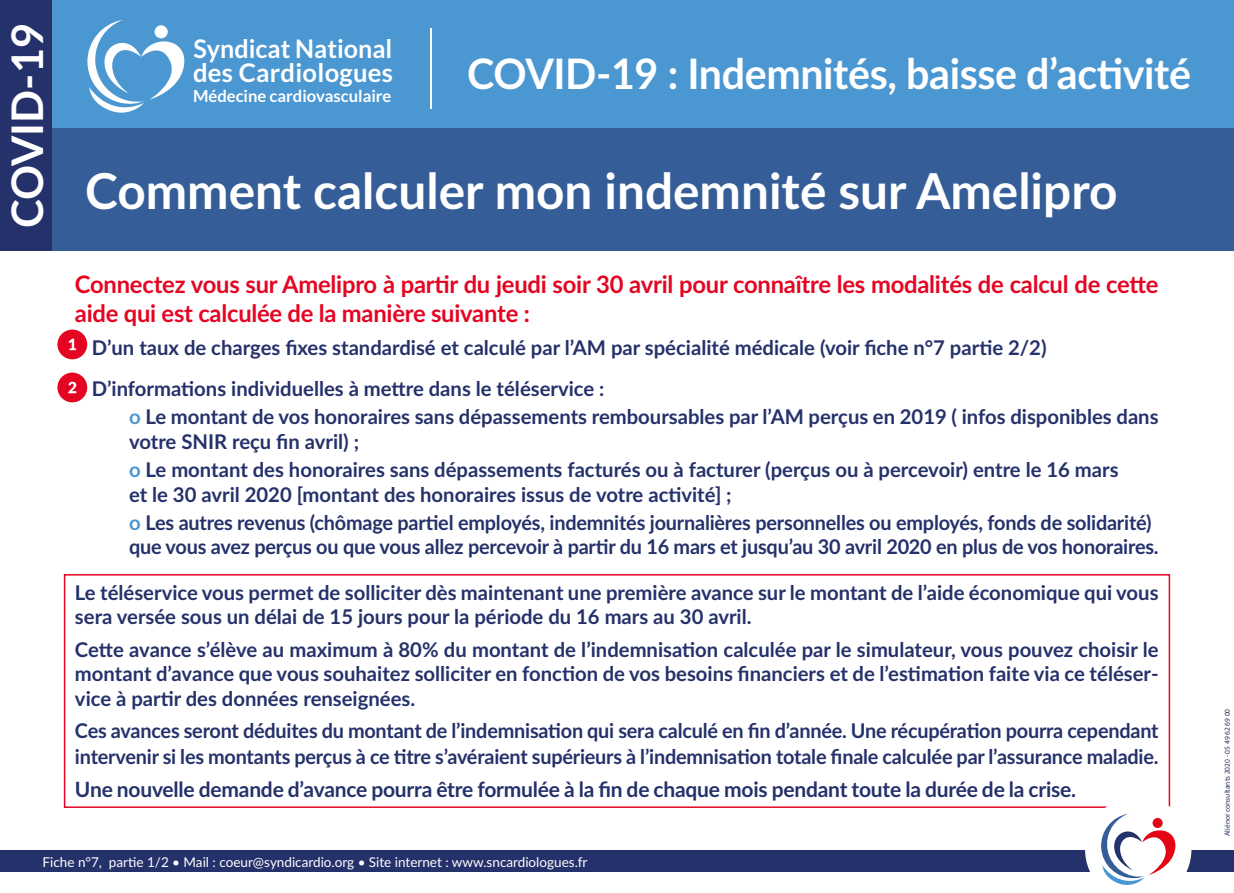
<style>
.page{position:relative;width:1234px;height:893px;background:#fff}
.page>*{position:absolute;margin:0;border:0;box-sizing:border-box;transform-origin:0 0}
.t1{font:700 49.5px "Lato";color:#fff}
.t2{font:700 43.5px "Lato";letter-spacing:-.01em;color:#fff}
.t3{font:700 42px "Lato";letter-spacing:-.01em;color:#fff}
.t4{font:700 25.65px/24.8px "Lato";color:#fff}
.t5{font:700 24px/28.8px "Lato";letter-spacing:-.01em;color:#e40522}
.t6{font:700 21px "Lato";letter-spacing:-.01em;color:#25316a}
.t7{font:700 20.25px/28.5px "Lato";letter-spacing:-.005em;color:#25316a}
.t8{font:700 16.5px "Lato";color:#fff}
.t9{font:13.5px "Lato";color:#fff}
.t10{font:7.5px "Myriad Pro";color:#25316a}
.s1{color:#4b97d2}
</style>
<div class="page">
<div style="left:64px;top:574px;width:1105px;height:234px;border:2px solid #e40522"></div>
<div style="left:0;top:116px;width:1233px;height:135px;background:#355e99"></div>
<div style="left:0;top:850px;width:1233px;height:22px;background:#25316a"></div>
<svg style="left:1084px;top:796px;width:107px;height:89px"></svg>
<div style="left:0;top:0;width:1233px;height:128px;background:#4b97d2"></div>
<svg style="left:87px;top:20px;width:98px;height:93px"></svg>
<hr style="left:429px;top:28px;width:2px;height:81px;background:#fff">
<div style="left:0;top:0;width:51px;height:251px;background:#25316a"></div>
<div style="left:57px;top:330px;width:30px;height:29px;background:#e40522;border-radius:50%"></div>
<svg style="left:69px;top:339px;width:7px;height:11px"></svg>
<div style="left:57px;top:373px;width:30px;height:29px;background:#e40522;border-radius:50%"></div>
<svg style="left:68px;top:382px;width:8px;height:11px"></svg>
<h2 class="t2" style="left:-5px;top:228px;width:207px;rotate:-90deg">COVID-19</h2>
<p class="t4" style="left:193px;top:36px;width:201px">Syndicat National des Cardiologues</p>
<p class="t8" style="left:193px;top:86px;width:200px">Médecine cardiovasculaire</p>
<h3 class="t3" style="left:467px;top:43px;width:725px">COVID-19 : Indemnités, baisse d’activité</h3>
<h1 class="t1" style="left:85px;top:155px;width:1033px">Comment calculer mon indemnité sur Amelipro</h1>
<p class="t5" style="left:75px;top:269px;width:1084px">Connectez vous sur Amelipro à partir du jeudi soir 30 avril pour connaître les modalités de calcul de cette aide qui est calculée de la manière suivante :</p>
<p class="t7" style="left:75px;top:332px;width:972px"><span class="s1">•</span> D’un taux de charges fixes standardisé et calculé par l’AM par spécialité médicale (voir fiche n°7 partie 2/2)</p>
<p class="t7" style="left:129px;top:373px;width:1030px;text-indent:-54px"><span class="s1">•</span> D’informations individuelles à mettre dans le téléservice :<br><span class="s1">o</span> Le montant de vos honoraires sans dépassements remboursables par l’AM perçus en 2019 ( infos disponibles dans</p>
<p class="t7" style="left:129px;top:426px;width:990px">votre SNIR reçu fin avril) ;<br><span class="s1">o</span> Le montant des honoraires sans dépassements facturés ou à facturer (perçus ou à percevoir) entre le 16 mars</p>
<p class="t7" style="left:129px;top:479px;width:1023px">et le 30 avril 2020 [montant des honoraires issus de votre activité] ;<br><span class="s1">o</span> Les autres revenus (chômage partiel employés, indemnités journalières personnelles ou employés, fonds de solidarité)</p>
<p class="t7" style="left:129px;top:532px;width:1030px">que vous avez perçus ou que vous allez percevoir à partir du 16 mars et jusqu’au 30 avril 2020 en plus de vos honoraires.</p>
<p class="t7" style="left:75px;top:579px;width:1084px;line-height:24.3px">Le téléservice vous permet de solliciter dès maintenant une première avance sur le montant de l’aide économique qui vous sera versée sous un délai de 15 jours pour la période du 16 mars au 30 avril.</p>
<p class="t7" style="left:75px;top:637px;width:1084px;line-height:24.3px;text-align:justify">Cette avance s’élève au maximum à 80% du montant de l’indemnisation calculée par le simulateur, vous pouvez choisir le montant d’avance que vous souhaitez solliciter en fonction de vos besoins financiers et de l’estimation faite via ce téléser&shy;vice à partir des données renseignées.</p>
<p class="t7" style="left:75px;top:718px;width:1084px;line-height:25.2px">Ces avances seront déduites du montant de l’indemnisation qui sera calculé en fin d’année. Une récupération pourra cependant intervenir si les montants perçus à ce titre s’avéraient supérieurs à l’indemnisation totale finale calculée par l’assurance maladie.</p>
<p class="t6" style="left:75px;top:774px;width:1002px">Une nouvelle demande d’avance pourra être formulée à la fin de chaque mois pendant toute la durée de la crise.</p>
<p class="t9" style="left:43px;top:852px;width:546px">Fiche n°7, partie 1/2 • Mail : coeur@syndicardio.org • Site internet : www.sncardiologues.fr</p>
<p class="t10" style="left:1222px;top:836px;width:129px;rotate:-90deg">Aliénor consultants 2020 - 05 49 62 69 00</p>
</div>
